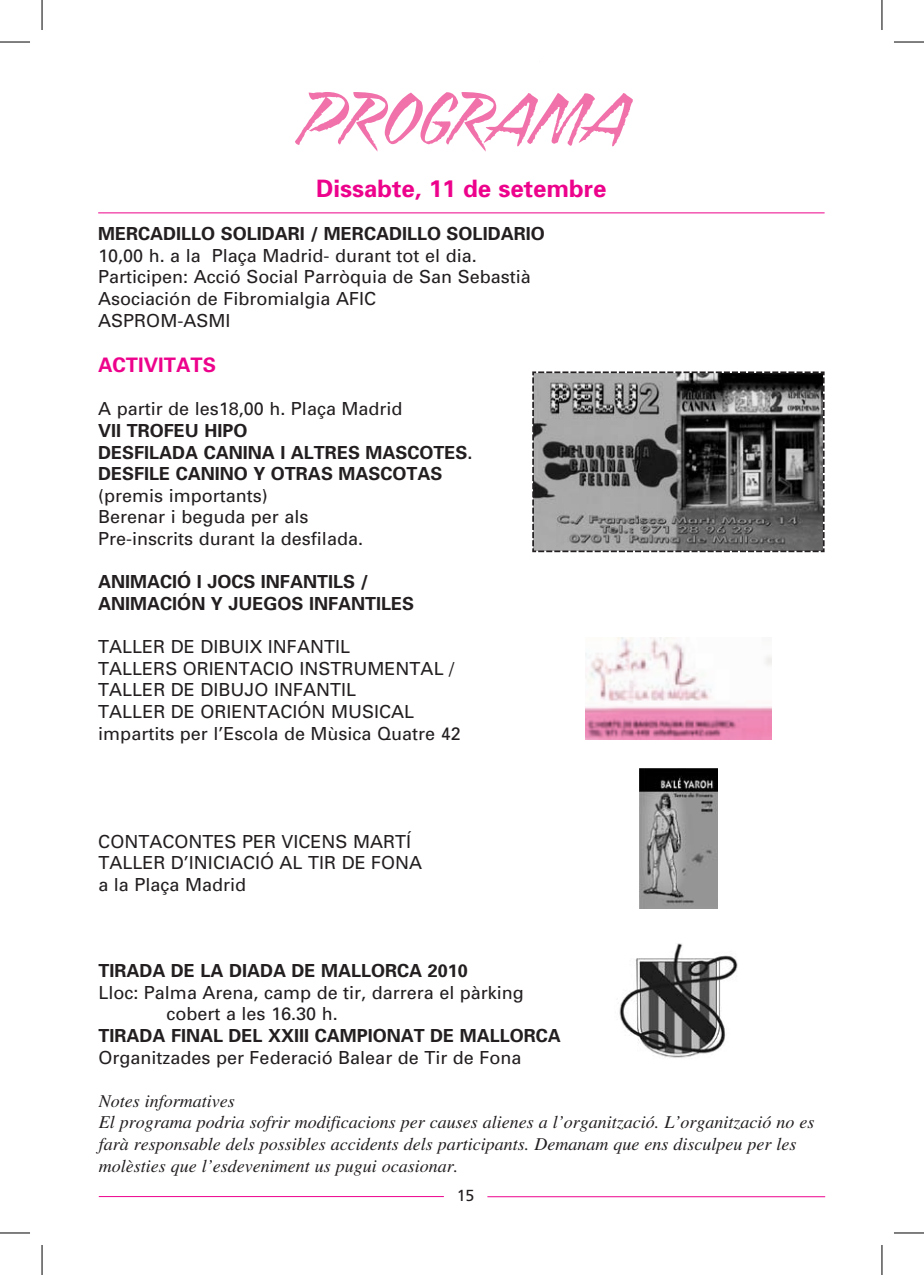
<style>
.page{position:relative;width:924px;height:1275px;background:#fff}
.page>*{position:absolute;margin:0;border:0;box-sizing:border-box;transform-origin:0 0}
.t1{font:italic 66px "Blaze ITC";color:#f171ab}
.t2{font:700 24px "Univers";color:#ed028c}
.t3{font:700 20px "Univers";color:#ed028c}
.t4{font:18px/21.6px "Univers";color:#231f20}
.t5{font:italic 18px/21.6px "Times";color:#231f20}
.t6{font:700 18px/21.6px "Univers";color:#231f20}
.t7{font:16px "Frutiger";color:#231f20}
</style>
<div class="page">
<hr style="left:99px;top:1196px;width:344px;height:1px;background:#ed028c">
<hr style="left:487px;top:1196px;width:337px;height:1px;background:#ed028c">
<hr style="left:98px;top:212px;width:726px;height:1px;background:#ed028c">
<img style="left:585px;top:637px;width:185px;height:102px">
<img style="left:639px;top:768px;width:78px;height:141px">
<svg style="left:532px;top:371px;width:293px;height:182px;background:#6d6d6d"></svg>
<img style="left:619px;top:943px;width:119px;height:115px">
<hr style="left:0;top:42px;width:30px;height:1px;background:#000">
<hr style="left:893px;top:42px;width:30px;height:1px;background:#000">
<hr style="left:0;top:1232px;width:30px;height:1px;background:#000">
<hr style="left:893px;top:1232px;width:30px;height:1px;background:#000">
<hr style="left:42px;top:0;width:1px;height:30px;background:#000">
<hr style="left:42px;top:1245px;width:1px;height:30px;background:#000">
<hr style="left:881px;top:0;width:1px;height:30px;background:#000">
<hr style="left:881px;top:1245px;width:1px;height:30px;background:#000">
<h1 class="t1" style="left:304px;top:61px;width:327px">PROGRAMA</h1>
<h2 class="t2" style="left:316px;top:173px;width:292px">DISSABTE, 11 DE SETEMBRE</h2>
<p class="t6" style="left:98px;top:222px;width:448px">MERCADILLO SOLIDARI / MERCADILLO SOLIDARIO</p>
<p class="t4" style="left:98px;top:244px;width:434px">10,00 h. a la Plaça Madrid- durant tot el dia.<br>Participen: Acció Social Parròquia de San Sebastià Asociación de Fibromialgia AFIC<br>ASPROM-ASMI</p>
<p class="t3" style="left:98px;top:352px;width:119px">ACTIVITATS</p>
<p class="t4" style="left:98px;top:398px;width:306px">A partir de les18,00 h. Plaça Madrid</p>
<p class="t6" style="left:98px;top:419px;width:376px">VII TROFEU HIPO<br>DESFILADA CANINA I ALTRES MASCOTES.<br>DESFILE CANINO Y OTRAS MASCOTAS</p>
<p class="t4" style="left:98px;top:484px;width:266px">(premis importants)<br>Berenar i beguda per als<br>Pre-inscrits durant la desfilada.</p>
<p class="t6" style="left:98px;top:570px;width:272px">ANIMACIÓ I JOCS INFANTILS /<br>ANIMACI</p>
<p class="t6" style="left:177px;top:592px;width:75px">ÓN Y JUEGOS</p>
<p class="t6" style="left:309px;top:592px;width:12px">INFANTILES</p>
<p class="t4" style="left:98px;top:635px;width:364px">TALLER DE DIBUIX INFANTIL<br>TALLERS ORIENTACIO INSTRUMENTAL /<br>TALLER DE DIBUJO INFANTIL<br>TALLER DE ORIENTACIÓN MUSICAL impartits per l’Escola de Mùsica Quatre 42</p>
<p class="t4" style="left:98px;top:830px;width:39px">Contac</p>
<p class="t4" style="left:174px;top:830px;width:26px">ontespe</p>
<p class="t4" style="left:264px;top:830px;width:40px">r Vicens</p>
<p class="t4" style="left:353px;top:830px;width:51px">Martí</p>
<p class="t4" style="left:98px;top:851px;width:23px">Talle</p>
<p class="t4" style="left:153px;top:851px;width:51px">r d’Iniciacióalti</p>
<p class="t4" style="left:324px;top:851px;width:22px">r def</p>
<p class="t4" style="left:381px;top:851px;width:28px">ona</p>
<p class="t4" style="left:98px;top:873px;width:149px">a la Plaça Madrid</p>
<p class="t6" style="left:98px;top:959px;width:23px">TIRADA</p>
<p class="t6" style="left:171px;top:959px;width:83px">DE LA DIADA</p>
<p class="t6" style="left:291px;top:959px;width:60px">DE MALLORCA</p>
<p class="t6" style="left:427px;top:959px;width:42px">2010</p>
<p class="t4" style="left:166px;top:981px;width:359px;text-indent:-68px">Lloc: Palma Arena, camp de tir, darrera el pàrking cobert a les 16.30 h.</p>
<p class="t6" style="left:98px;top:1024px;width:23px">TIRADA</p>
<p class="t6" style="left:171px;top:1024px;width:22px">FINAL</p>
<p class="t6" style="left:228px;top:1024px;width:12px">DEL</p>
<p class="t6" style="left:268px;top:1024px;width:72px">XXIII CAMPIONAT</p>
<p class="t6" style="left:430px;top:1024px;width:60px">DE MALLORCA</p>
<p class="t4" style="left:98px;top:1046px;width:424px">Organitzades per Federació Balear de Tir de Fona</p>
<p class="t5" style="left:99px;top:1089px;width:716px">Notes informatives<br>El programa podria sofrir modificacions per causes alienes a l’organització. L’organització no es farà responsable dels possibles accidents dels participants. Demanam que ens disculpeu per les molèsties que l’esdeveniment us pugui ocasionar.</p>
<p class="t7" style="left:456px;top:1186px;width:19px">15</p>
</div>
